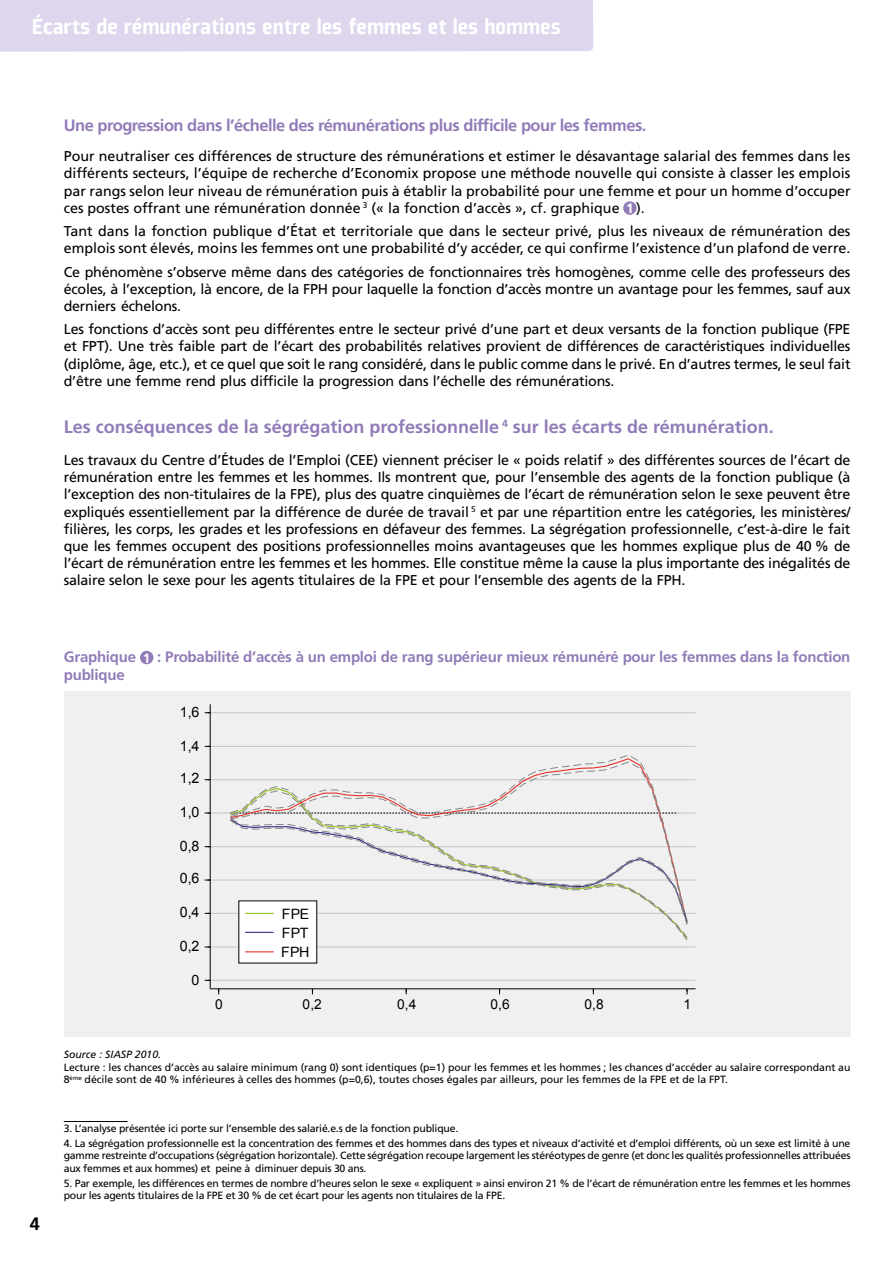
<style>
.page{position:relative;width:893px;height:1263px;background:#fff}
.page>*{position:absolute;margin:0;border:0;box-sizing:border-box;transform-origin:0 0}
.t1{font:900 24px "Plexes";color:#fff}
.t2{font:700 18px "Frutiger LT Std";color:#927cb8}
.t3{font:700 18px "Frutiger LT Std";color:#000}
.t4{font:700 16.5px "Frutiger LT Std";letter-spacing:-.03em;color:#927cb8}
.t5{font:700 15px/18px "Frutiger LT Std";letter-spacing:-.015em;color:#927cb8}
.t6{font:14.25px/17.1px "Frutiger LT Std";color:#000;text-align:justify}
.t7{font:14.25px "Arial";letter-spacing:-.01em;color:#000}
.t8{font:13.65px "Arial";color:#000}
.t9{font:10.5px/12.6px "Frutiger LT Std";letter-spacing:-.02em;color:#000;text-align:justify}
.t10{font:10.5px/12.6px "Frutiger LT Std";color:#000}
.t11{font:italic 10.5px "Frutiger LT Std";color:#000}
.s1{font-weight:700;font-size:13.5px;color:#fff}
.s2{font-size:13.5px;color:#fff}
</style>
<div class="page">
<div style="left:623px;top:201px;width:14px;height:14px;background:#927cb8;border-radius:50%"></div>
<hr style="left:64px;top:1121px;width:64px;height:1px;background:#000">
<div style="left:140px;top:651px;width:13px;height:13px;background:#927cb8;border-radius:50%"></div>
<div style="left:64px;top:692px;width:786px;height:345px;background:#f0f0f0"></div>
<hr style="left:210px;top:980px;width:486px;height:1px;background:#c6c6c6">
<hr style="left:210px;top:947px;width:486px;height:1px;background:#c6c6c6">
<hr style="left:210px;top:913px;width:486px;height:1px;background:#c6c6c6">
<hr style="left:210px;top:880px;width:486px;height:1px;background:#c6c6c6">
<hr style="left:210px;top:846px;width:486px;height:1px;background:#c6c6c6">
<hr style="left:210px;top:813px;width:486px;height:1px;background:#c6c6c6">
<hr style="left:210px;top:779px;width:486px;height:1px;background:#c6c6c6">
<hr style="left:210px;top:746px;width:486px;height:1px;background:#c6c6c6">
<hr style="left:210px;top:712px;width:486px;height:1px;background:#c6c6c6">
<hr style="left:210px;top:704px;width:1px;height:285px;background:#000">
<hr style="left:210px;top:988px;width:486px;height:1px;background:#000">
<div style="left:239px;top:901px;width:78px;height:62px;background:#fff"></div>
<svg style="left:245px;top:951px;width:29px;height:1px"></svg>
<svg style="left:230px;top:755px;width:458px;height:185px"></svg>
<div style="left:0;top:0;width:593px;height:52px;background:#ddd6ec"></div>
<h1 class="t1" style="left:32px;top:14px;width:530px">Écarts de rémunérations entre les femmes et les hommes</h1>
<p class="t4" style="left:64px;top:116px;width:584px">Une progression dans l’échelle des rémunérations plus difficile pour les femmes.</p>
<p class="t6" style="left:64px;top:148px;width:788px">Pour neutraliser ces différences de structure des rémunérations et estimer le désavantage salarial des femmes dans les différents secteurs, l’équipe de recherche d’Economix propose une méthode nouvelle qui consiste à classer les emplois par rangs selon leur niveau de rémunération puis à établir la probabilité pour une femme et pour un homme d’occuper ces postes offrant une rémunération donnée <sup>3</sup> (« la fonction d’accès », cf. graphique <span class="s1">1</span> ).</p>
<p class="t6" style="left:64px;top:223px;width:788px">Tant dans la fonction publique d’État et territoriale que dans le secteur privé, plus les niveaux de rémunération des emplois sont élevés, moins les femmes ont une probabilité d’y accéder, ce qui confirme l’existence d’un plafond de verre.</p>
<p class="t6" style="left:64px;top:263px;width:788px">Ce phénomène s’observe même dans des catégories de fonctionnaires très homogènes, comme celle des professeurs des écoles, à l’exception, là encore, de la FPH pour laquelle la fonction d’accès montre un avantage pour les femmes, sauf aux derniers échelons.</p>
<p class="t6" style="left:64px;top:321px;width:788px">Les fonctions d’accès sont peu différentes entre le secteur privé d’une part et deux versants de la fonction publique (FPE et FPT). Une très faible part de l’écart des probabilités relatives provient de différences de caractéristiques individuelles (diplôme, âge, etc.), et ce quel que soit le rang considéré, dans le public comme dans le privé. En d’autres termes, le seul fait d’être une femme rend plus difficile la progression dans l’échelle des rémunérations.</p>
<p class="t2" style="left:64px;top:416px;width:711px">Les conséquences de la ségrégation professionnelle <sup>4</sup> sur les écarts de rémunération.</p>
<p class="t6" style="left:64px;top:452px;width:788px">Les travaux du Centre d’Études de l’Emploi (CEE) viennent préciser le « poids relatif » des différentes sources de l’écart de rémunération entre les femmes et les hommes. Ils montrent que, pour l’ensemble des agents de la fonction publique (à l’exception des non-titulaires de la FPE), plus des quatre cinquièmes de l’écart de rémunération selon le sexe peuvent être expliqués essentiellement par la différence de durée de travail <sup>5</sup> et par une répartition entre les catégories, les ministères/ filières, les corps, les grades et les professions en défaveur des femmes. La ségrégation professionnelle, c’est-à-dire le fait que les femmes occupent des positions professionnelles moins avantageuses que les hommes explique plus de 40 % de l’écart de rémunération entre les femmes et les hommes. Elle constitue même la cause la plus importante des inégalités de salaire selon le sexe pour les agents titulaires de la FPE et pour l’ensemble des agents de la FPH.</p>
<p class="t5" style="left:64px;top:648px;width:788px">Graphique <span class="s2">1</span> : Probabilité d’accès à un emploi de rang supérieur mieux rémunéré pour les femmes dans la fonction publique</p>
<p class="t7" style="left:180px;top:702px;width:21px">1,6</p>
<p class="t7" style="left:180px;top:737px;width:21px">1,4</p>
<p class="t7" style="left:180px;top:769px;width:21px">1,2</p>
<p class="t7" style="left:180px;top:802px;width:21px">1,0</p>
<p class="t7" style="left:180px;top:836px;width:21px">0,8</p>
<p class="t7" style="left:180px;top:869px;width:21px">0,6</p>
<p class="t7" style="left:180px;top:903px;width:21px">0,4</p>
<p class="t7" style="left:180px;top:937px;width:21px">0,2</p>
<p class="t7" style="left:192px;top:970px;width:9px">0</p>
<p class="t8" style="left:215px;top:996px;width:9px">0</p>
<p class="t8" style="left:303px;top:996px;width:21px">0,2</p>
<p class="t8" style="left:397px;top:996px;width:21px">0,4</p>
<p class="t8" style="left:490px;top:996px;width:21px">0,6</p>
<p class="t8" style="left:584px;top:996px;width:21px">0,8</p>
<p class="t8" style="left:683px;top:996px;width:9px">1</p>
<p class="t7" style="left:282px;top:904px;width:29px">FPE</p>
<p class="t7" style="left:281px;top:943px;width:30px">FPH</p>
<p class="t7" style="left:282px;top:923px;width:28px">FPT</p>
<p class="t11" style="left:64px;top:1048px;width:99px">Source : SIASP 2010.</p>
<p class="t10" style="left:64px;top:1061px;width:788px">Lecture : les chances d’accès au salaire minimum (rang 0) sont identiques (p=1) pour les femmes et les hommes ; les chances d’accéder au salaire correspondant au<br>8<sup>ème</sup> décile sont de 40 % inférieures à celles des hommes (p=0,6), toutes choses égales par ailleurs, pour les femmes de la FPE et de la FPT.</p>
<p class="t3" style="left:30px;top:1213px;width:12px">4</p>
<p class="t9" style="left:64px;top:1122px;width:396px">3. L’analyse présentée ici porte sur l’ensemble des salarié.e.s de la fonction publique.</p>
<p class="t9" style="left:64px;top:1137px;width:788px">4. La ségrégation professionnelle est la concentration des femmes et des hommes dans des types et niveaux d’activité et d’emploi différents, où un sexe est limité à une gamme restreinte d’occupations (ségrégation horizontale). Cette ségrégation recoupe largement les stéréotypes de genre (et donc les qualités professionnelles attribuées aux femmes et aux hommes) et peine à diminuer depuis 30 ans.</p>
<p class="t9" style="left:64px;top:1177px;width:788px">5. Par exemple, les différences en termes de nombre d’heures selon le sexe « expliquent » ainsi environ 21 % de l’écart de rémunération entre les femmes et les hommes pour les agents titulaires de la FPE et 30 % de cet écart pour les agents non titulaires de la FPE.</p>
</div>
